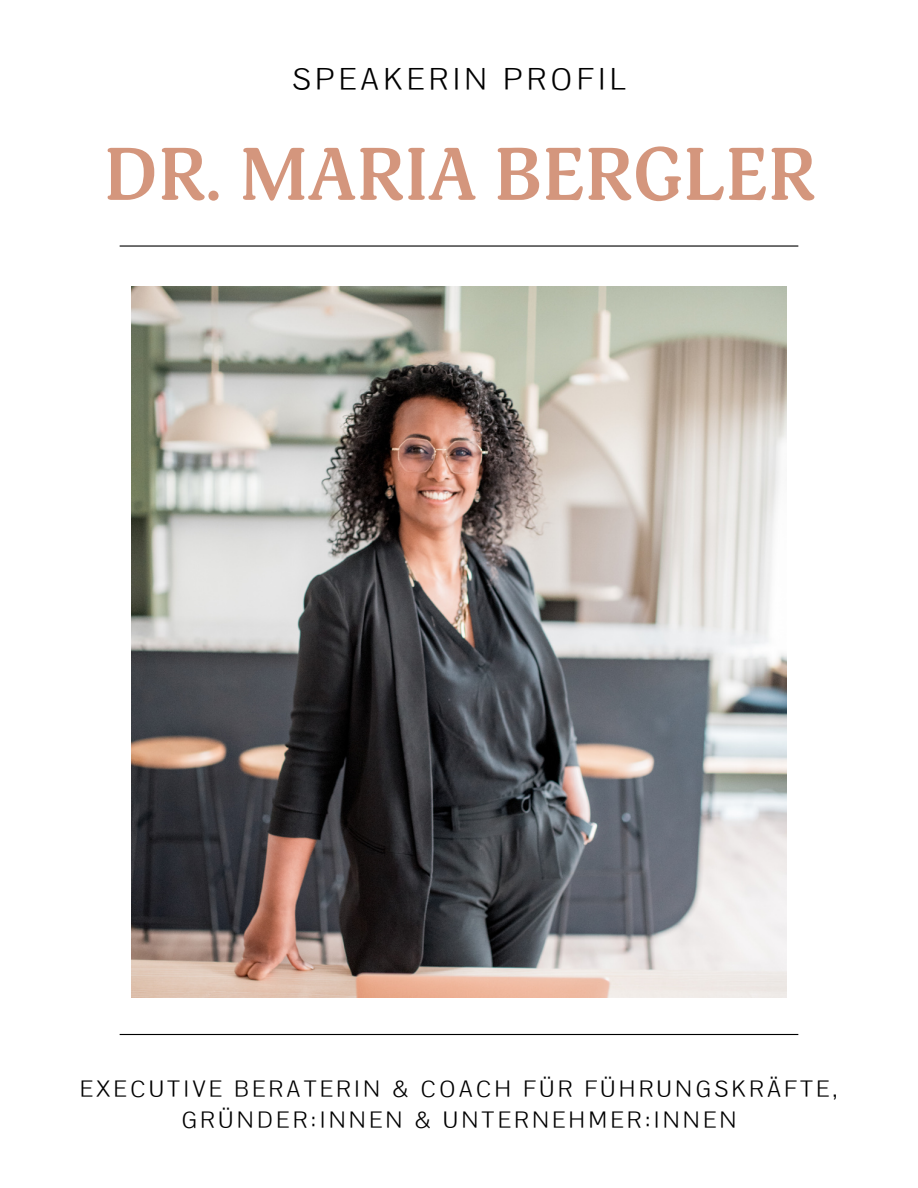
<style>
.page{position:relative;width:918px;height:1188px;background:#fff}
.page>*{position:absolute;margin:0;border:0;box-sizing:border-box;transform-origin:0 0}
.t1{font:700 73.5px "Adonis";color:#d4967d}
.t2{font:30px "Pontano Sans";letter-spacing:.17em;color:#000}
.t3{font:22.5px/31.5px "Pontano Sans";letter-spacing:.17em;color:#000;text-align:center}
</style>
<div class="page">
<img style="left:132px;top:287px;width:655px;height:711px">
<hr style="left:120px;top:1034px;width:678px;height:1px;background:#000">
<hr style="left:120px;top:245px;width:678px;height:2px;background:#000">
<h2 class="t2" style="left:293px;top:61px;width:334px">SPEAKERIN PROFIL</h2>
<h1 class="t1" style="left:103px;top:132px;width:714px">DR. MARIA BERGLER</h1>
<p class="t3" style="left:80px;top:1073px;width:759px">EXECUTIVE BERATERIN &amp; COACH FÜR FÜHRUNGSKRÄFTE,<br>GRÜNDER:INNEN &amp; UNTERNEHMER:INNEN</p>
</div>
